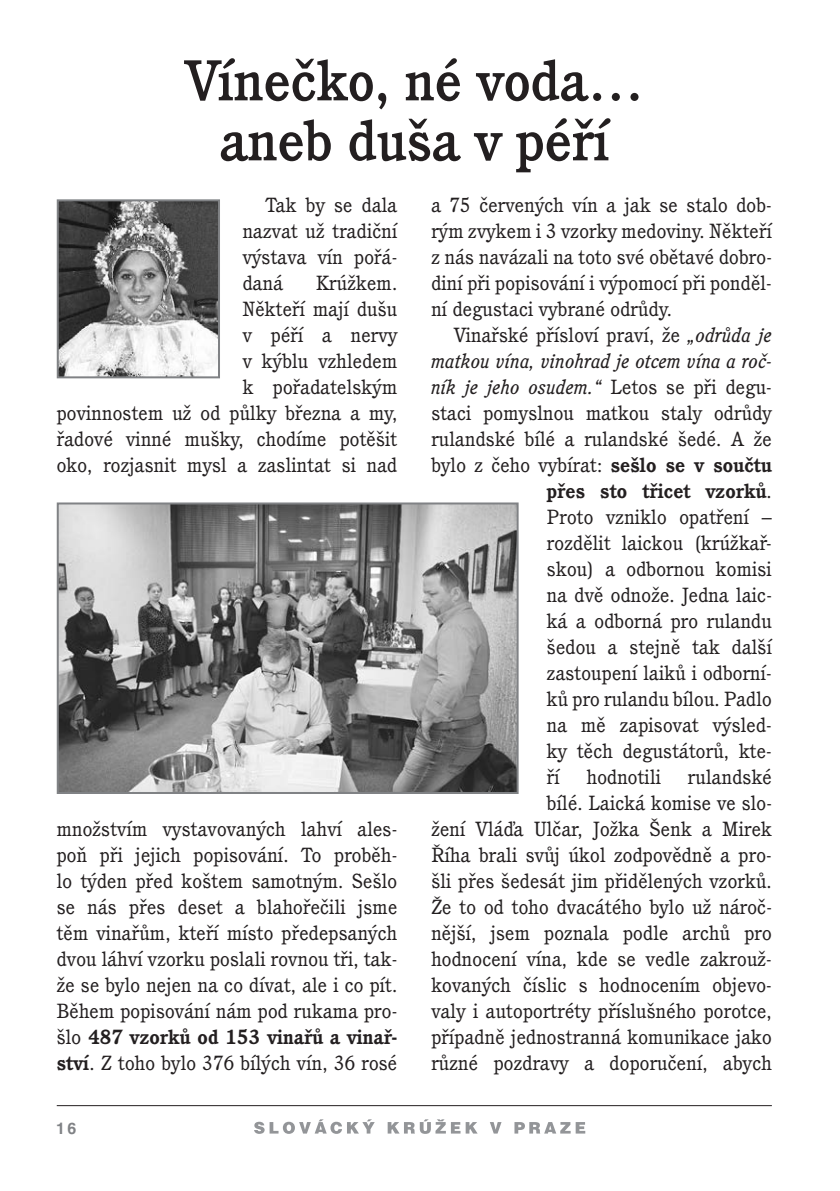
<style>
.page{position:relative;width:840px;height:1191px;background:#fff}
.page>*{position:absolute;margin:0;border:0;box-sizing:border-box;transform-origin:0 0}
.t1{font:500 56px/60px "Cushing CE";color:#231f20;text-align:center}
.t2{font:20px/26px "Cushing CE";letter-spacing:.01em;color:#231f20;text-align:justify}
.t3{font:italic 20px "Cushing CE";letter-spacing:.01em;color:#231f20}
.t4{font:700 20px "Cushing CE";letter-spacing:.01em;color:#231f20}
.t5{font:700 16px "Helvetica CE";color:#808285}
.s1{font-style:italic}
.s2{font-style:normal}
.s3{font-weight:700}
.s4{font-weight:400}
</style>
<div class="page">
<hr style="left:57px;top:1105px;width:714px;height:1px;background:#231f20">
<svg style="left:254px;top:1119px;width:331px;height:14px"></svg>
<img style="left:60px;top:202px;width:157px;height:173px">
<div style="left:57px;top:199px;width:163px;height:179px;border:2px solid #808285"></div>
<img style="left:60px;top:505px;width:455px;height:286px">
<div style="left:57px;top:502px;width:461px;height:292px;border:2px solid #808285"></div>
<h1 class="t1" style="left:185px;top:55px;width:460px">Vínečko, né voda… aneb duša v péří</h1>
<p class="t2" style="left:242px;top:193px;width:156px;text-indent:23px">Tak by se dala nazvat už tradiční výstava vín pořá&shy;daná</p>
<p class="t2" style="left:431px;top:193px;width:342px">a 75 červených vín a jak se stalo dob&shy;rým zvykem i 3 vzorky medoviny. Někteří z nás navázali na toto své obětavé dobro&shy;diní při popisování i výpomocí při ponděl&shy;ní degustaci vybrané odrůdy.</p>
<p class="t2" style="left:454px;top:323px;width:319px">Vinařské přísloví praví, že <span class="s1">„odrůda je</span></p>
<p class="t3" style="left:431px;top:353px;width:342px">matkou vína, vinohrad je otcem vína a roč-</p>
<p class="t3" style="left:431px;top:379px;width:342px">ník je jeho osudem.“ <span class="s2">Letos se při degu-</span></p>
<p class="t2" style="left:431px;top:401px;width:342px">staci pomyslnou matkou staly odrůdy</p>
<p class="t2" style="left:431px;top:427px;width:342px">rulandské bílé a rulandské šedé. A že</p>
<p class="t2" style="left:431px;top:453px;width:342px">bylo z čeho vybírat: <span class="s3">sešlo se v součtu</span></p>
<p class="t4" style="left:546px;top:483px;width:226px">přes sto třicet vzorků<span class="s4">.</span></p>
<p class="t2" style="left:546px;top:505px;width:226px">Proto vzniklo opatření –</p>
<p class="t2" style="left:546px;top:531px;width:226px">rozdělit laickou (krúžkař-</p>
<p class="t2" style="left:546px;top:557px;width:226px">skou) a odbornou komisi</p>
<p class="t2" style="left:546px;top:583px;width:226px">na dvě odnože. Jedna laic-</p>
<p class="t2" style="left:546px;top:609px;width:226px">ká a odborná pro rulandu</p>
<p class="t2" style="left:546px;top:635px;width:226px">šedou a stejně tak další</p>
<p class="t2" style="left:546px;top:661px;width:226px">zastoupení laiků i odborní-</p>
<p class="t2" style="left:546px;top:687px;width:226px">ků pro rulandu bílou. Padlo</p>
<p class="t2" style="left:546px;top:713px;width:226px">na mě zapisovat výsled-</p>
<p class="t2" style="left:546px;top:739px;width:226px">ky těch degustátorů, kte-</p>
<p class="t2" style="left:546px;top:765px;width:14px">ří</p>
<p class="t2" style="left:586px;top:765px;width:76px">hodnotili</p>
<p class="t2" style="left:57px;top:271px;width:342px;text-align:right">Krúžkem.<br>Někteří mají dušu<br>v péří a nervy<br>v kýblu vzhledem<br>k pořadatelským<br>povinnostem už od půlky března a my, řadové vinné mušky, chodíme potěšit oko, rozjasnit mysl a zaslintat si nad</p>
<p class="t2" style="left:431px;top:765px;width:342px;text-align:right">rulandské<br>bílé. Laická komise ve slo-<br>žení Vláďa Ulčar, Jožka Šenk a Mirek Říha brali svůj úkol zodpovědně a pro&shy;šli přes šedesát jim přidělených vzorků.<br>Že to od toho dvacátého bylo už nároč&shy;nější, jsem poznala podle archů pro hodnocení vína, kde se vedle zakrouž&shy;kovaných číslic s hodnocením objevo&shy;valy i autoportréty příslušného porotce, případně jednostranná komunikace jako různé pozdravy a doporučení, abych</p>
<p class="t2" style="left:57px;top:817px;width:342px">množstvím vystavovaných lahví ales&shy;poň při jejich popisování. To proběh&shy;lo týden před koštem samotným. Sešlo se nás přes deset a blahořečili jsme těm vinařům, kteří místo předepsaných dvou láhví vzorku poslali rovnou tři, tak&shy;že se bylo nejen na co dívat, ale i co pít.<br>Během popisování nám pod rukama pro&shy;šlo <span class="s3">487 vzorků od 153 vinařů a vinař&shy;ství</span>. Z toho bylo 376 bílých vín, 36 rosé</p>
<p class="t5" style="left:56px;top:1119px;width:22px">16</p>
</div>
